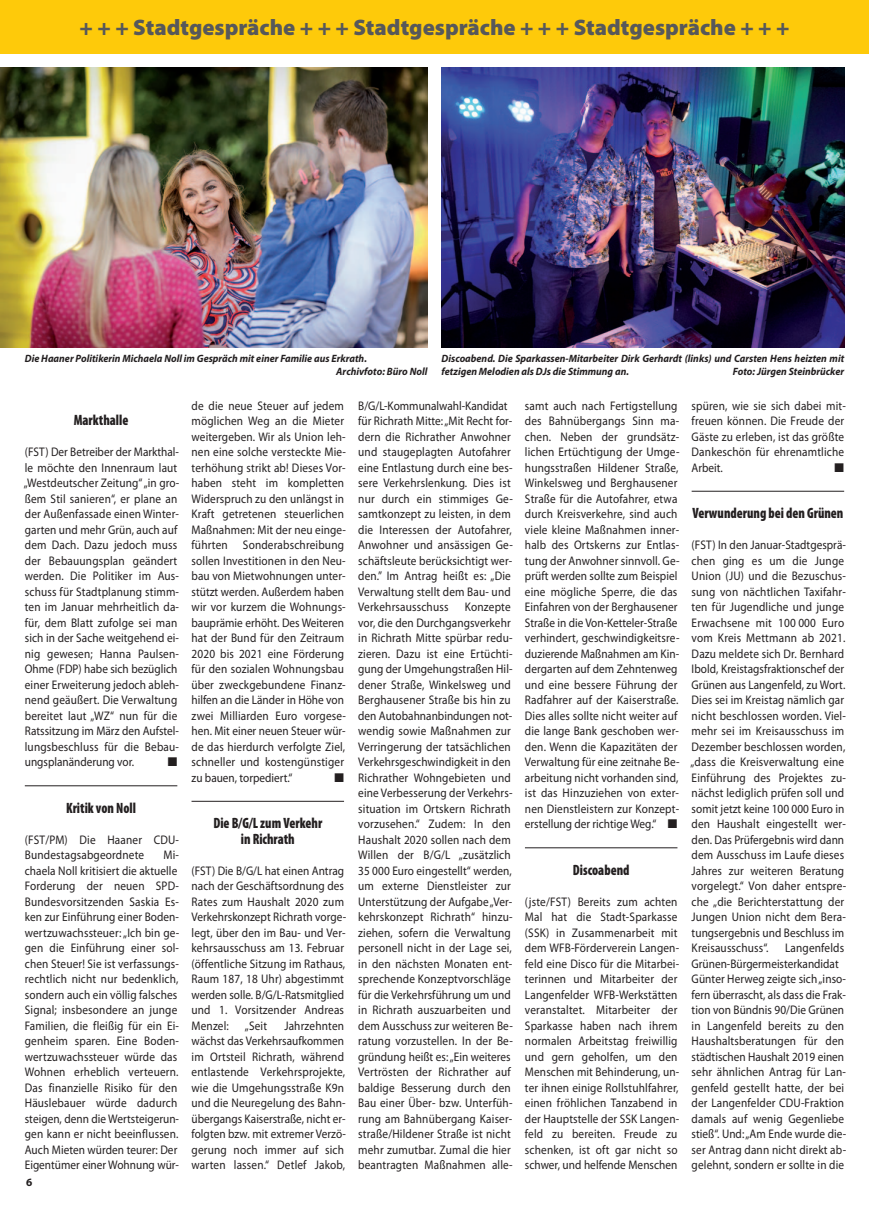
<style>
.page{position:relative;width:869px;height:1205px;background:#fff}
.page>*{position:absolute;margin:0;border:0;box-sizing:border-box;transform-origin:0 0}
.t1{font:900 22.5px "Myriad Pro";color:#57585a}
.t2{font:900 condensed 15px/15.5px "Myriad Pro";color:#231f20;text-align:center;scale:.9 1}
.t3{font:12.5px/15.5px "Myriad Pro";letter-spacing:.015em;color:#231f20;scale:.9 1}
.t4{font:12.5px "Zapf Dingbats ITC";color:#231f20}
.t5{font:italic 700 10.62px/12.5px "Myriad Pro";color:#231f20;scale:.95 1}
</style>
<div class="page">
<div style="left:0;top:0;width:868px;height:53px;background:#feca0a"></div>
<hr style="left:25px;top:785px;width:152px;height:1px;background:#231f20">
<hr style="left:191px;top:801px;width:153px;height:1px;background:#231f20">
<hr style="left:524px;top:847px;width:153px;height:1px;background:#231f20">
<hr style="left:691px;top:491px;width:152px;height:1px;background:#231f20">
<img style="left:0;top:67px;width:427px;height:280px">
<img style="left:441px;top:67px;width:402px;height:280px">
<h1 class="t1" style="left:80px;top:19px;width:711px">+ + + Stadtgespräche + + + Stadtgespräche + + + Stadtgespräche + + +</h1>
<p class="t5" style="left:336px;top:353px;width:97px;text-indent:-311px">Die Haaner Politikerin Michaela Noll im Gespräch mit einer Familie aus Erkrath.<br>Archivfoto: Büro Noll</p>
<p class="t5" style="left:441px;top:353px;width:425px">Discoabend. Die Sparkassen-Mitarbeiter Dirk Gerhardt (links) und Carsten Hens heizten mit fetzigen Melodien als DJs die Stimmung an.</p>
<p class="t5" style="left:732px;top:366px;width:119px">Foto: Jürgen Steinbrücker</p>
<p class="t2" style="left:74px;top:414px;width:62px">Markthalle</p>
<p class="t3" style="left:24px;top:445px;width:174px">(FST) Der Betreiber der Markthal&shy;le möchte den Innenraum laut „Westdeutscher Zeitung“ „in gro&shy;ßem Stil sanieren“, er plane an der Außenfassade einen Winter&shy;garten und mehr Grün, auch auf dem Dach. Dazu jedoch muss der Bebauungsplan geändert werden. Die Politiker im Aus&shy;schuss für Stadtplanung stimm&shy;ten im Januar mehrheitlich da&shy;für, dem Blatt zufolge sei man sich in der Sache weitgehend ei&shy;nig gewesen; Hanna Paulsen-<br>Ohme (FDP) habe sich bezüglich einer Erweiterung jedoch ableh&shy;nend geäußert. Die Verwaltung bereitet laut „WZ“ nun für die<br>Ratssitzung im März den Aufstel&shy;lungsbeschluss für die Bebau&shy;ungsplanänderung vor.</p>
<p class="t4" style="left:168px;top:757px;width:11px">■</p>
<p class="t2" style="left:66px;top:801px;width:79px">Kritik von Noll</p>
<p class="t3" style="left:25px;top:833px;width:173px">(FST/PM) Die Haaner CDU-<br>Bundestagsabgeordnete</p>
<p class="t3" style="left:25px;top:848px;width:173px;text-indent:138px">Mi&shy;chaela Noll kritisiert die aktuelle<br>Forderung der neuen SPD-<br>Bundesvorsitzenden Saskia Es&shy;ken zur Einführung einer Boden&shy;wertzuwachssteuer: „Ich bin ge&shy;gen die Einführung einer sol&shy;chen Steuer! Sie ist verfassungs&shy;rechtlich nicht nur bedenklich, sondern auch ein völlig falsches<br>Signal; insbesondere an junge<br>Familien, die fleißig für ein Ei&shy;genheim sparen. Eine Boden&shy;wertzuwachssteuer würde das<br>Wohnen erheblich verteuern.<br>Das finanzielle Risiko für den<br>Häuslebauer würde dadurch steigen, denn die Wertsteigerun&shy;gen kann er nicht beeinflussen.<br>Auch Mieten würden teurer: Der<br>Eigentümer einer Wohnung wür-</p>
<p class="t3" style="left:191px;top:399px;width:173px">de die neue Steuer auf jedem möglichen Weg an die Mieter weitergeben. Wir als Union leh&shy;nen eine solche versteckte Mie&shy;terhöhung strikt ab! Dieses Vor&shy;haben steht im kompletten<br>Widerspruch zu den unlängst in<br>Kraft getretenen steuerlichen<br>Maßnahmen: Mit der neu einge&shy;führten Sonderabschreibung sollen Investitionen in den Neu&shy;bau von Mietwohnungen unter&shy;stützt werden. Außerdem haben wir vor kurzem die Wohnungs&shy;bauprämie erhöht. Des Weiteren hat der Bund für den Zeitraum<br>2020 bis 2021 eine Förderung für den sozialen Wohnungsbau über zweckgebundene Finanz&shy;hilfen an die Länder in Höhe von zwei Milliarden Euro vorgese&shy;hen. Mit einer neuen Steuer wür&shy;de das hierdurch verfolgte Ziel, schneller und kostengünstiger zu bauen, torpediert.“</p>
<p class="t4" style="left:334px;top:773px;width:11px">■</p>
<p class="t2" style="left:213px;top:817px;width:122px">Die B/G/L zum Verkehr in Richrath</p>
<p class="t3" style="left:191px;top:864px;width:173px">(FST) Die B/G/L hat einen Antrag nach der Geschäftsordnung des<br>Rates zum Haushalt 2020 zum<br>Verkehrskonzept Richrath vorge&shy;legt, über den im Bau- und Ver&shy;kehrsausschuss am 13. Februar (öffentliche Sitzung im Rathaus,<br>Raum 187, 18 Uhr) abgestimmt werden solle. B/G/L-Ratsmitglied und 1. Vorsitzender Andreas<br>Menzel:</p>
<p class="t3" style="left:191px;top:1019px;width:173px;text-indent:93px">Jahrzehnten wächst das Verkehrsaufkommen im Ortsteil Richrath, während entlastende Verkehrsprojekte, wie die Umgehungsstraße K9n und die Neuregelung des Bahn&shy;übergangs Kaiserstraße, nicht er&shy;folgten bzw. mit extremer Verzö&shy;gerung noch immer auf sich warten lassen.“ Detlef Jakob,</p>
<p class="t3" style="left:245px;top:1019px;width:26px">„Seit</p>
<p class="t3" style="left:358px;top:399px;width:173px">B/G/L-Kommunalwahl-Kandidat für Richrath Mitte: „Mit Recht for&shy;dern die Richrather Anwohner und staugeplagten Autofahrer eine Entlastung durch eine bes&shy;sere Verkehrslenkung. Dies ist nur durch ein stimmiges Ge&shy;samtkonzept zu leisten, in dem die Interessen der Autofahrer,<br>Anwohner und ansässigen Ge&shy;schäftsleute berücksichtigt wer&shy;den.” Im Antrag heißt es: „Die<br>Verwaltung stellt dem Bau- und<br>Verkehrsausschuss</p>
<p class="t3" style="left:358px;top:600px;width:173px;text-indent:107px">Konzepte vor, die den Durchgangsverkehr in Richrath Mitte spürbar redu&shy;zieren. Dazu ist eine Ertüchti&shy;gung der Umgehungstraßen Hil&shy;dener Straße, Winkelsweg und<br>Berghausener Straße bis hin zu den Autobahnanbindungen not&shy;wendig sowie Maßnahmen zur<br>Verringerung der tatsächlichen<br>Verkehrsgeschwindigkeit in den<br>Richrather Wohngebieten und eine Verbesserung der Verkehrs&shy;situation im Ortskern Richrath vorzusehen.“ Zudem: In den<br>Haushalt 2020 sollen nach dem<br>Willen der B/G/L „zusätzlich<br>35 000 Euro eingestellt“ werden, um externe Dienstleister zur<br>Unterstützung der Aufgabe „Ver&shy;kehrskonzept Richrath“ hinzu&shy;ziehen, sofern die Verwaltung personell nicht in der Lage sei, in den nächsten Monaten ent&shy;sprechende Konzeptvorschläge für die Verkehrsführung um und in Richrath auszuarbeiten und dem Ausschuss zur weiteren Be&shy;ratung vorzustellen. In der Be&shy;gründung heißt es: „Ein weiteres<br>Vertrösten der Richrather auf baldige Besserung durch den<br>Bau einer Über- bzw. Unterfüh&shy;rung am Bahnübergang Kaiser&shy;straße/Hildener Straße ist nicht mehr zumutbar. Zumal die hier beantragten Maßnahmen alle -</p>
<p class="t3" style="left:524px;top:399px;width:173px">samt auch nach Fertigstellung des Bahnübergangs Sinn ma&shy;chen. Neben der grundsätz&shy;lichen Ertüchtigung der Umge&shy;hungsstraßen Hildener Straße,<br>Winkelsweg und Berghausener<br>Straße für die Autofahrer, etwa durch Kreisverkehre, sind auch viele kleine Maßnahmen inner&shy;halb des Ortskerns zur Entlas&shy;tung der Anwohner sinnvoll. Ge&shy;prüft werden sollte zum Beispiel eine mögliche Sperre, die das<br>Einfahren von der Berghausener<br>Straße in die Von-Ketteler-Straße verhindert, geschwindigkeitsre&shy;duzierende Maßnahmen am Kin&shy;dergarten auf dem Zehntenweg und eine bessere Führung der<br>Radfahrer auf der Kaiserstraße.<br>Dies alles sollte nicht weiter auf die lange Bank geschoben wer&shy;den. Wenn die Kapazitäten der<br>Verwaltung für eine zeitnahe Be&shy;arbeitung nicht vorhanden sind, ist das Hinzuziehen von exter&shy;nen Dienstleistern zur Konzept - erstellung der richtige Weg.“ ■</p>
<p class="t2" style="left:572px;top:863px;width:64px">Discoabend</p>
<p class="t3" style="left:524px;top:895px;width:173px">(jste/FST) Bereits zum achten<br>Mal hat die Stadt-Sparkasse (SSK) in Zusammenarbeit mit dem WFB-Förderverein Langen&shy;feld eine Disco für die Mitarbei&shy;terinnen und Mitarbeiter der<br>Langenfelder WFB-Werkstätten veranstaltet. Mitarbeiter der<br>Sparkasse haben nach ihrem normalen Arbeitstag freiwillig und gern geholfen, um den<br>Menschen mit Behinderung, un&shy;ter ihnen einige Rollstuhlfahrer, einen fröhlichen Tanzabend in der Hauptstelle der SSK Langen&shy;feld zu bereiten. Freude zu schenken, ist oft gar nicht so schwer, und helfende Menschen</p>
<p class="t3" style="left:691px;top:399px;width:173px">spüren, wie sie sich dabei mit&shy;freuen können. Die Freude der<br>Gäste zu erleben, ist das größte<br>Dankeschön für ehrenamtliche<br>Arbeit.</p>
<p class="t4" style="left:834px;top:463px;width:11px">■</p>
<p class="t2" style="left:692px;top:507px;width:169px">Verwunderung bei den Grünen</p>
<p class="t3" style="left:690px;top:538px;width:174px">(FST) In den Januar-Stadtgesprä&shy;chen ging es um die Junge<br>Union (JU) und die Bezuschus&shy;sung von nächtlichen Taxifahr&shy;ten für Jugendliche und junge<br>Erwachsene mit 100 000 Euro vom Kreis Mettmann ab 2021.<br>Dazu meldete sich Dr. Bernhard<br>Ibold, Kreistagsfraktionschef der<br>Grünen aus Langenfeld, zu Wort.<br>Dies sei im Kreistag nämlich gar nicht beschlossen worden. Viel&shy;mehr sei im Kreisausschuss im<br>Dezember beschlossen worden, „dass die Kreisverwaltung eine<br>Einführung des Projektes zu&shy;nächst lediglich prüfen soll und somit jetzt keine 100 000 Euro in den Haushalt eingestellt wer&shy;den. Das Prüfergebnis wird dann dem Ausschuss im Laufe dieses<br>Jahres zur weiteren Beratung vorgelegt.“ Von daher entspre&shy;che „die Berichterstattung der<br>Jungen Union nicht dem Bera&shy;tungsergebnis und Beschluss im<br>Kreisausschuss“.</p>
<p class="t3" style="left:691px;top:941px;width:173px;text-indent:93px">Langenfelds<br>Grünen-Bürgermeisterkandidat<br>Günter Herweg zeigte sich „inso&shy;fern überrascht, als dass die Frak&shy;tion von Bündnis 90/Die Grünen in Langenfeld bereits zu den<br>Haushaltsberatungen für den städtischen Haushalt 2019 einen sehr ähnlichen Antrag für Lan&shy;genfeld gestellt hatte, der bei der Langenfelder CDU-Fraktion damals auf wenig Gegenliebe stieß“. Und: „Am Ende wurde die&shy;ser Antrag dann nicht direkt ab&shy;gelehnt, sondern er sollte in die</p>
</div>
